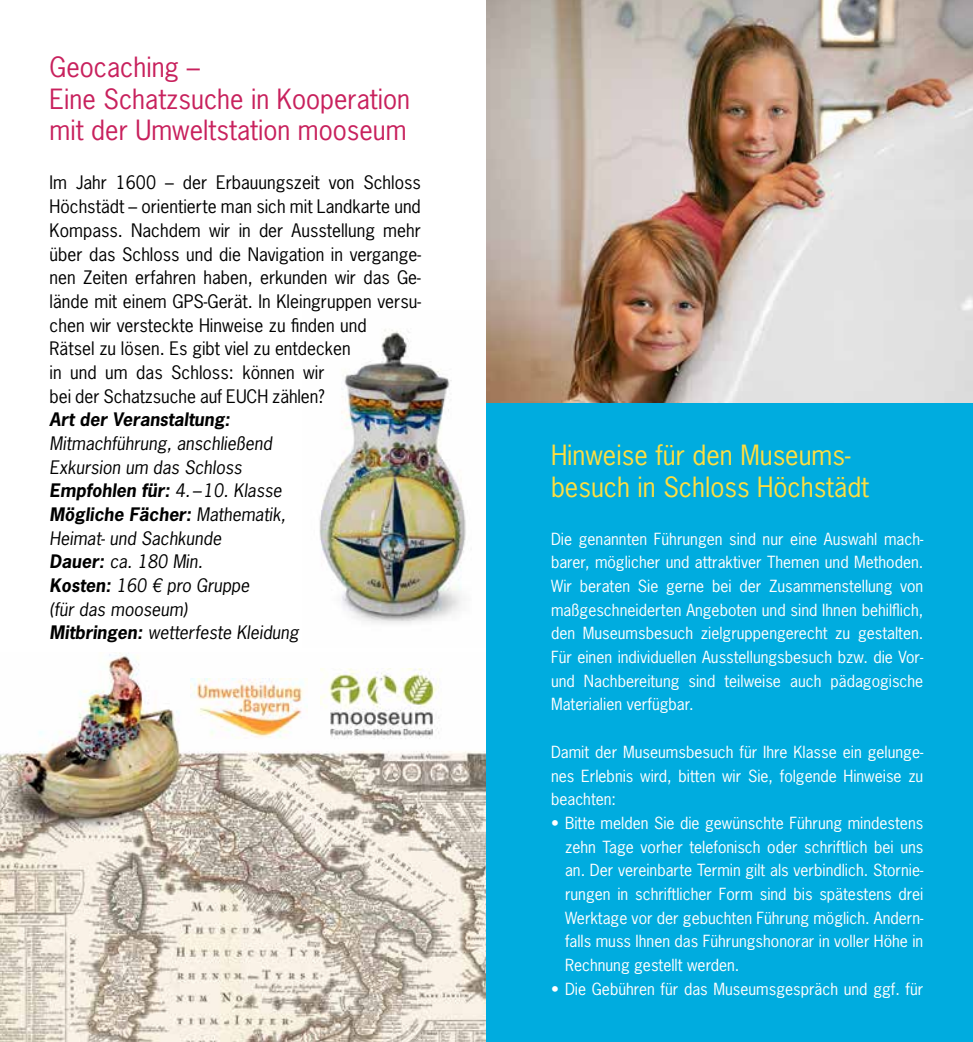
<style>
.page{position:relative;width:973px;height:1042px;background:#fff}
.page>*{position:absolute;margin:0;border:0;box-sizing:border-box;transform-origin:0 0}
.t1{font:26.25px/31.5px "News Gothic LT";color:#c8215d}
.t2{font:26.25px/31.5px "News Gothic LT";color:#ffde40}
.t3{font:17.5px/23.6px "News Gothic LT";color:#000}
.t4{font:italic 17.5px/23.6px "News Gothic LT";color:#000}
.t5{font:italic 700 17.5px "News Gothic LT";color:#000}
.t6{font:15.75px/23.6px "News Gothic LT";color:#fff;text-align:justify}
.s1{font-weight:700}
</style>
<div class="page">
<img style="left:0;top:652px;width:486px;height:390px">
<img style="left:319px;top:329px;width:147px;height:295px">
<div style="left:486px;top:403px;width:486px;height:639px;background:#00acdf"></div>
<img style="left:486px;top:0;width:486px;height:403px">
<img style="left:320px;top:668px;width:122px;height:73px">
<img style="left:190px;top:678px;width:117px;height:61px">
<h1 class="t1" style="left:50px;top:51px;width:362px">Geocaching –<br>Eine Schatzsuche in Kooperation mit der Umweltstation mooseum</h1>
<p class="t3" style="left:50px;top:171px;width:373px">Im Jahr 1600 – der Erbauungszeit von Schloss Höchstädt – orientierte man sich mit Landkarte und Kompass. Nachdem wir in der Ausstellung mehr über das Schloss und die Navigation in vergange&shy;nen Zeiten erfahren haben, erkunden wir das Ge&shy;lände mit einem GPS-Gerät. In Kleingruppen versu&shy;chen wir versteckte Hinweise zu finden und<br>Rätsel zu lösen. Es gibt viel zu entdecken<br>in und um das Schloss: können wir<br>bei der Schatzsuche auf EUCH zählen?</p>
<p class="t5" style="left:50px;top:408px;width:182px">Art der Veranstaltung:</p>
<p class="t4" style="left:50px;top:431px;width:250px">Mitmachführung, anschließend<br>Exkursion um das Schloss<br><span class="s1">Empfohlen für:</span> 4.–10. Klasse<br><span class="s1">Mögliche Fächer:</span> Mathematik,<br>Heimat- und Sachkunde<br><span class="s1">Dauer:</span> ca. 180 Min.<br><span class="s1">Kosten:</span> 160 € pro Gruppe<br>(für das mooseum)<br><span class="s1">Mitbringen:</span> wetterfeste Kleidung</p>
<h1 class="t2" style="left:551px;top:439px;width:319px">Hinweise für den Museums&shy;besuch in Schloss Höchstädt</h1>
<p class="t6" style="left:551px;top:527px;width:374px">Die genannten Führungen sind nur eine Auswahl mach&shy;barer, möglicher und attraktiver Themen und Methoden.<br>Wir beraten Sie gerne bei der Zusammenstellung von maßgeschneiderten Angeboten und sind Ihnen behilflich, den Museumsbesuch zielgruppengerecht zu gestalten.<br>Für einen individuellen Ausstellungsbesuch bzw. die Vor&shy;und Nachbereitung sind teilweise auch pädagogische Materialien verfügbar.</p>
<p class="t6" style="left:551px;top:740px;width:374px">Damit der Museumsbesuch für Ihre Klasse ein gelunge&shy;nes Erlebnis wird, bitten wir Sie, folgende Hinweise zu beachten:</p>
<p class="t6" style="left:565px;top:811px;width:360px;text-indent:-14px">• Bitte melden Sie die gewünschte Führung mindestens zehn Tage vorher telefonisch oder schriftlich bei uns an. Der vereinbarte Termin gilt als verbindlich. Stornie&shy;rungen in schriftlicher Form sind bis spätestens drei Werktage vor der gebuchten Führung möglich. Andern&shy;falls muss Ihnen das Führungshonorar in voller Höhe in Rechnung gestellt werden.</p>
<p class="t6" style="left:551px;top:976px;width:374px">• Die Gebühren für das Museumsgespräch und ggf. für</p>
</div>
